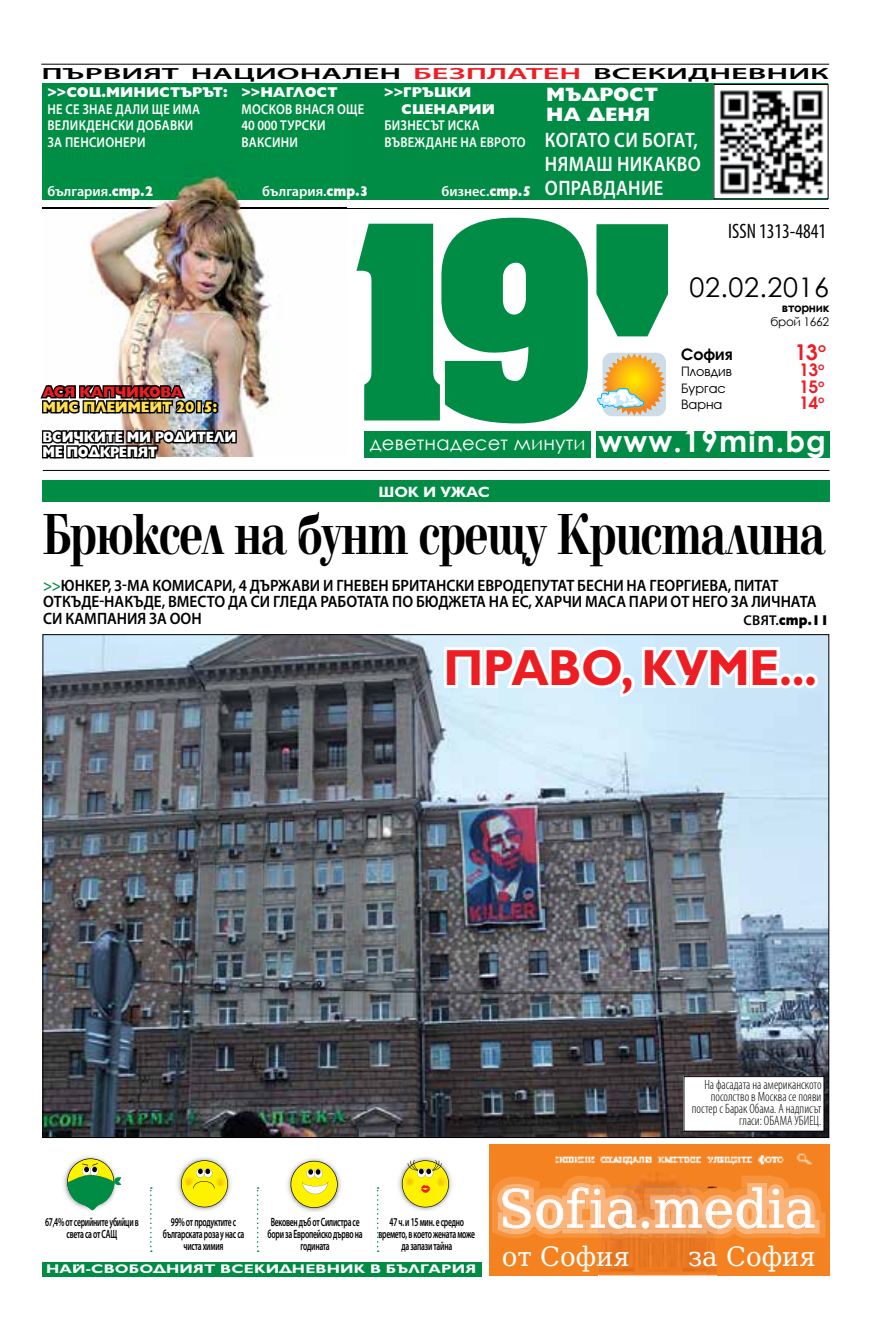
<style>
.page{position:relative;width:893px;height:1340px;background:#fff}
.page>*{position:absolute;margin:0;border:0;box-sizing:border-box;transform-origin:0 0}
.t1{font:700 60px "Elfin CYR";letter-spacing:-.025em;color:#000;scale:.75 1}
.t2{font:52.35px "DejaVu Serif";color:#fff}
.t3{font:700 51px "Gilt";letter-spacing:-.01em;color:#ed1d24;scale:.94 1}
.t4{font:700 29.85px "Century Gothic";letter-spacing:.04em;color:#fff}
.t5{font:27px "Century Gothic";letter-spacing:.02em;color:#000}
.t6{font:26.85px "DejaVu Serif";color:#fff}
.t7{font:700 22.35px "Avanti CYR";color:#ed1d24}
.t8{font:600 21px/24px "Myriad Pro";letter-spacing:.02em;color:#fff;scale:.88 1}
.t9{font:condensed 21px "Myriad Pro";color:#000;scale:.95 1}
.t10{font:19.5px "Century Gothic";letter-spacing:.01em;color:#fff}
.t11{font:800 19.5px/19.5px "Gilt";color:#fff}
.t12{font:700 17.85px "Avanti CYR";color:#ed1d24}
.t13{font:600 16.5px/16.5px "Myriad Pro";color:#000;scale:.93 1}
.t14{font:700 16.35px "Avanti CYR";color:#000}
.t15{font:600 16.2px "Myriad Pro";color:#000;scale:2 1}
.t16{font:800 15px/15px "Gilt";letter-spacing:-.02em;color:#fff;scale:.86 1}
.t17{font:800 15px "Gilt";letter-spacing:-.02em;color:#ffdf4f;scale:.93 1}
.t18{font:800 15px "Gilt";letter-spacing:-.02em;color:#ed1d24;scale:.93 1}
.t19{font:700 15px "Gilt";letter-spacing:-.01em;color:#fff;scale:1.04 1}
.t20{font:600 14.25px/16.5px "Myriad Pro";letter-spacing:.02em;color:#fff;scale:.88 1}
.t21{font:800 14.25px/16.5px "Gilt";color:#fff}
.t22{font:600 14.25px "Myriad Pro";color:#fff}
.t23{font:600 14.25px "Myriad Pro";letter-spacing:.02em;color:#fff}
.t24{font:800 14.25px "Gilt";color:#000;scale:.89 1}
.t25{font:300 condensed 13.5px/12px "Myriad Pro";color:#000;text-align:right;scale:.95 1}
.t26{font:13.35px "Avanti CYR";color:#000}
.t27{font:700 12.6px "Gilt";letter-spacing:.01em;color:#fff;scale:1.26 1}
.t28{font:600 12px/12px "Myriad Pro";letter-spacing:-.03em;color:#000;text-align:center;scale:.63 1}
.t29{font:12px "Century Gothic";letter-spacing:-.03em;color:#000}
.t30{font:700 12px "Century Gothic";letter-spacing:-.03em;color:#000}
.t31{font:700 10.35px "Avanti CYR";color:#ed1d24}
.s1{color:#ed1d24}
.s2{font-family:"Gilt";font-weight:800}
.s3{color:#008c44}
.s4{font-family:"Myriad Pro";font-weight:600}
</style>
<div class="page">
<svg style="left:596px;top:224px;width:72px;height:112px;background:#1e995a"></svg>
<div style="left:364px;top:431px;width:465px;height:27px;background:#008c44"></div>
<div style="left:591px;top:426px;width:5px;height:34px;background:#fff"></div>
<hr style="left:43px;top:208px;width:786px;height:1px;background:#000">
<svg style="left:356px;top:218px;width:232px;height:205px"></svg>
<hr style="left:43px;top:470px;width:786px;height:1px;background:#000">
<hr style="left:41px;top:64px;width:788px;height:1px;background:#000">
<div style="left:43px;top:83px;width:785px;height:117px;background:#008c44"></div>
<div style="left:714px;top:84px;width:114px;height:115px;background:#fff"></div>
<img style="left:719px;top:90px;width:105px;height:105px">
<svg style="left:602px;top:353px;width:64px;height:63px"></svg>
<img style="left:603px;top:353px;width:62px;height:63px">
<svg style="left:597px;top:388px;width:47px;height:21px"></svg>
<img style="left:43px;top:175px;width:304px;height:282px">
<img style="left:43px;top:208px;width:304px;height:1px">
<img style="left:40px;top:380px;width:178px;height:36px">
<div style="left:212px;top:402px;width:6px;height:7px;border:3px solid #000;border-radius:50%"></div>
<img style="left:42px;top:425px;width:196px;height:34px">
<div style="left:43px;top:480px;width:787px;height:22px;background:#008c44"></div>
<img style="left:45px;top:636px;width:782px;height:499px">
<svg style="left:441px;top:641px;width:342px;height:62px"></svg>
<div style="left:779px;top:673px;width:14px;height:15px;border:6px solid #fff;border-radius:50%"></div>
<div style="left:791px;top:673px;width:14px;height:15px;border:6px solid #fff;border-radius:50%"></div>
<div style="left:804px;top:673px;width:14px;height:15px;border:6px solid #fff;border-radius:50%"></div>
<div style="left:684px;top:1076px;width:140px;height:55px;background:#fff"></div>
<div style="left:684px;top:1076px;width:140px;height:55px;border:1px solid #000"></div>
<img style="left:63px;top:1156px;width:36px;height:38px">
<svg style="left:66px;top:1158px;width:55px;height:53px"></svg>
<img style="left:398px;top:1157px;width:54px;height:53px">
<svg style="left:402px;top:1159px;width:47px;height:48px;background:#e5d83e"></svg>
<img style="left:287px;top:1158px;width:54px;height:53px">
<svg style="left:291px;top:1160px;width:47px;height:47px"></svg>
<img style="left:177px;top:1157px;width:54px;height:54px">
<svg style="left:181px;top:1160px;width:47px;height:47px;background:#e8de3a"></svg>
<div style="left:42px;top:1261px;width:440px;height:14px;background:#008c44"></div>
<div style="left:489px;top:1143px;width:340px;height:132px;background:#f58220"></div>
<img style="left:555px;top:1153px;width:258px;height:12px">
<img style="left:599px;top:1173px;width:118px;height:103px">
<svg style="left:491px;top:1175px;width:334px;height:63px"></svg>
<svg style="left:150px;top:1187px;width:2px;height:64px"></svg>
<svg style="left:257px;top:1187px;width:2px;height:64px"></svg>
<svg style="left:377px;top:1187px;width:2px;height:64px"></svg>
<h3 class="t15" style="left:42px;top:63px;width:395px">ПЪРВИЯТ НАЦИОНАЛЕН <span class="s1">БЕЗПЛАТЕН</span> ВСЕКИДНЕВНИК</h3>
<p class="t21" style="left:47px;top:84px;width:182px">&gt;&gt;СОЦ.МИНИСТЪРЪТ:</p>
<p class="t20" style="left:48px;top:100px;width:175px">НЕ СЕ ЗНАЕ ДАЛИ ЩЕ ИМА<br>ВЕЛИКДЕНСКИ ДОБАВКИ<br>ЗА ПЕНСИОНЕРИ</p>
<p class="t22" style="left:47px;top:182px;width:108px">българия.<span class="s2">стр.2</span></p>
<p class="t21" style="left:241px;top:84px;width:98px">&gt;&gt;НАГЛОСТ</p>
<p class="t20" style="left:241px;top:100px;width:141px">МОСКОВ ВНАСЯ ОЩЕ<br>40 000 ТУРСКИ<br>ВАКСИНИ</p>
<p class="t22" style="left:262px;top:182px;width:108px">българия.<span class="s2">стр.3</span></p>
<p class="t21" style="left:401px;top:84px;width:95px;text-indent:-17px">&gt;&gt;ГРЪЦКИ<br>СЦЕНАРИЙ</p>
<p class="t20" style="left:384px;top:117px;width:162px">БИЗНЕСЪТ ИСКА<br>ВЪВЕЖДАНЕ НА ЕВРОТО</p>
<p class="t23" style="left:441px;top:182px;width:91px">бизнес.<span class="s2">стр.5</span></p>
<h3 class="t11" style="left:546px;top:85px;width:113px">МЪДРОСТ<br>НА ДЕНЯ</h3>
<h3 class="t8" style="left:545px;top:128px;width:179px">КОГАТО СИ БОГАТ,<br>НЯМАШ НИКАКВО<br>ОПРАВДАНИЕ</h3>
<h3 class="t9" style="left:728px;top:218px;width:104px">ISSN 1313-4841</h3>
<p class="t18" style="left:43px;top:383px;width:153px">АСЯ КАПЧИКОВА</p>
<p class="t17" style="left:43px;top:398px;width:190px">МИС ПЛЕЙМЕЙТ 2015:</p>
<p class="t16" style="left:43px;top:429px;width:227px">ВСИЧКИТЕ МИ РОДИТЕЛИ<br>МЕ ПОДКРЕПЯТ</p>
<h3 class="t10" style="left:370px;top:429px;width:217px">деветнадесет минути</h3>
<p class="t19" style="left:379px;top:483px;width:109px">ШОК И УЖАС</p>
<h3 class="t5" style="left:690px;top:268px;width:141px">02.02.2016</h3>
<p class="t30" style="left:782px;top:298px;width:49px">вторник</p>
<p class="t29" style="left:771px;top:313px;width:60px">брой 1662</p>
<h3 class="t14" style="left:681px;top:344px;width:53px">София</h3>
<h3 class="t7" style="left:794px;top:338px;width:33px">13<sup>о</sup></h3>
<p class="t26" style="left:681px;top:364px;width:52px">Пловдив</p>
<h3 class="t12" style="left:799px;top:359px;width:27px">13<sup>о</sup></h3>
<p class="t26" style="left:681px;top:380px;width:46px">Бургас</p>
<h3 class="t12" style="left:799px;top:375px;width:27px">15<sup>о</sup></h3>
<p class="t26" style="left:681px;top:397px;width:43px">Варна</p>
<h3 class="t12" style="left:799px;top:392px;width:21px">14</h3>
<p class="t31" style="left:818px;top:393px;width:8px">о</p>
<h3 class="t4" style="left:598px;top:419px;width:229px">www.19min.bg</h3>
<h1 class="t1" style="left:43px;top:502px;width:1046px">Брюксел на бунт срещу Кристалина</h1>
<h3 class="t13" style="left:43px;top:576px;width:833px"><span class="s3">&gt;&gt;</span>ЮНКЕР, 3-МА КОМИСАРИ, 4 ДЪРЖАВИ И ГНЕВЕН БРИТАНСКИ ЕВРОДЕПУТАТ БЕСНИ НА ГЕОРГИЕВА, ПИТАТ<br>ОТКЪДЕ-НАКЪДЕ, ВМЕСТО ДА СИ ГЛЕДА РАБОТАТА ПО БЮДЖЕТА НА ЕС, ХАРЧИ МАСА ПАРИ ОТ НЕГО ЗА ЛИЧНАТА<br>СИ КАМПАНИЯ ЗА ООН</h3>
<p class="t24" style="left:743px;top:612px;width:98px"><span class="s4">СВЯТ.</span>стр.11</p>
<h3 class="t3" style="left:443px;top:639px;width:399px">ПРАВО, КУМЕ...</h3>
<p class="t28" style="left:45px;top:1215px;width:150px">67,4% от серийните убийци в света са от САЩ</p>
<p class="t28" style="left:163px;top:1215px;width:131px">99% от продуктите с българската роза у нас са чиста химия</p>
<p class="t28" style="left:268px;top:1215px;width:152px">Вековен дъб от Силистра се бори за Европейско дърво на годината</p>
<p class="t28" style="left:378px;top:1215px;width:155px">47 ч. и 15 мин. е средно времето, в което жената може да запази тайна</p>
<p class="t27" style="left:46px;top:1261px;width:343px">НАЙ-СВОБОДНИЯТ ВСЕКИДНЕВНИК В БЪЛГАРИЯ</p>
<p class="t25" style="left:692px;top:1078px;width:138px">На фасадата на американското посолство в Москва се появи постер с Барак Обама. А надписът гласи: ОБАМА УБИЕЦ.</p>
<h2 class="t2" style="left:498px;top:1169px;width:319px">Sof .med a</h2>
<h2 class="t2" style="left:589px;top:1169px;width:49px">ia</h2>
<h2 class="t2" style="left:768px;top:1169px;width:18px">i</h2>
<h3 class="t6" style="left:502px;top:1235px;width:130px">от София</h3>
<h3 class="t6" style="left:688px;top:1235px;width:129px">за София</h3>
</div>
